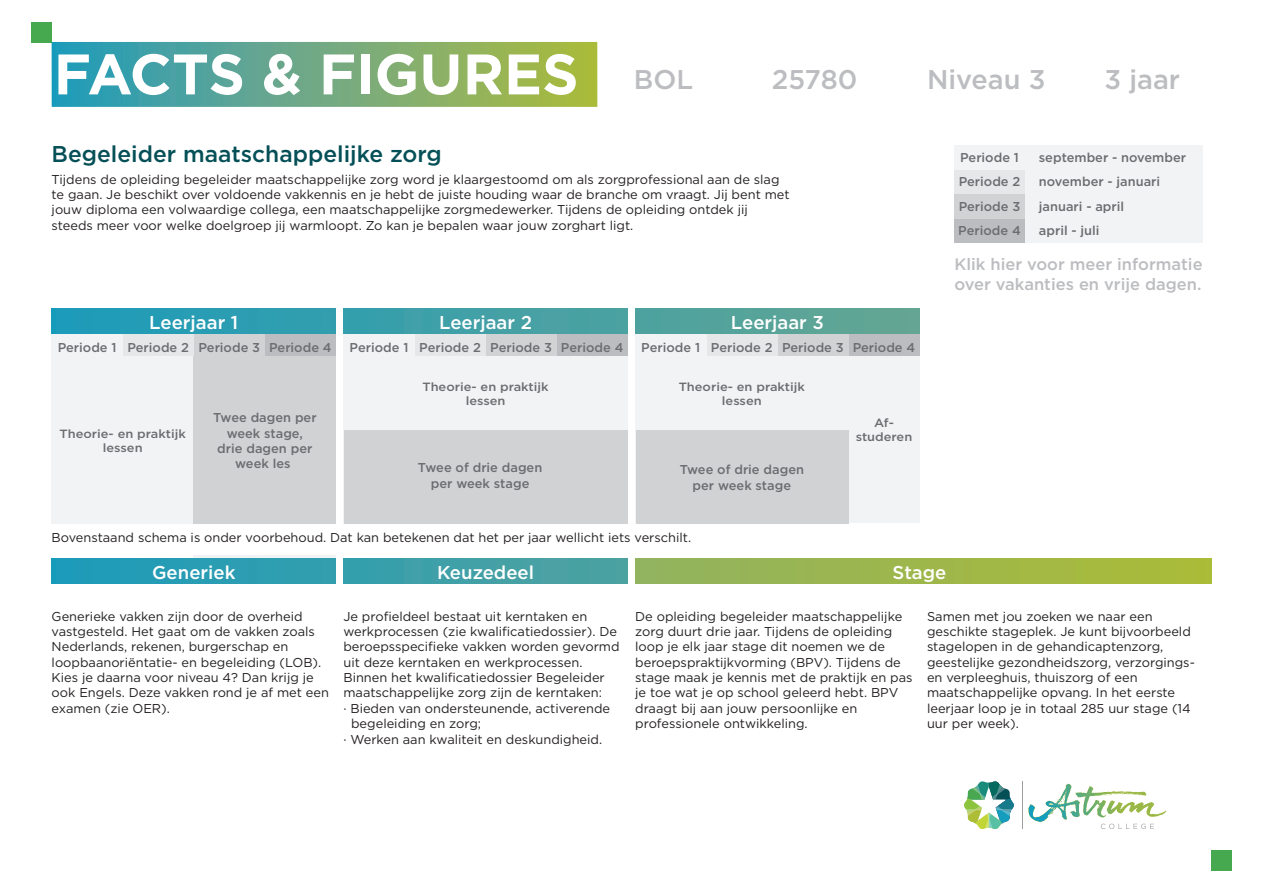
<style>
.page{position:relative;width:1263px;height:893px;background:#fff}
.page>*{position:absolute;margin:0;border:0;box-sizing:border-box;transform-origin:0 0}
.t1{font:700 57px "Gotham";letter-spacing:-.005em;color:#fff}
.t2{font:500 27.15px "Gotham";color:#bcbdc0}
.t3{font:500 22.8px "Gotham";color:#054f57}
.t4{font:500 18.6px "Gotham";color:#fff}
.t5{font:500 16.5px/19.8px "Gotham";color:#bcbdc0}
.t6{font:12.9px/15.5px "Gotham";color:#231f20}
.t7{font:500 12.9px/15.5px "Gotham";color:#6c6d70;text-align:center}
.t8{font:500 11.85px/14.2px "Gotham";color:#6c6d70;text-align:center;scale:1.08 1}
</style>
<div class="page">
<svg style="left:1028px;top:784px;width:138px;height:45px"></svg>
<svg style="left:964px;top:781px;width:50px;height:48px"></svg>
<hr style="left:1022px;top:781px;width:1px;height:48px;background:#9d9fa2">
<div style="left:265px;top:334px;width:71px;height:24px;background:#bcbdc0"></div>
<div style="left:194px;top:334px;width:71px;height:24px;background:#d1d2d4"></div>
<div style="left:123px;top:334px;width:71px;height:24px;background:#e6e7e9"></div>
<div style="left:52px;top:334px;width:71px;height:24px;background:#f2f3f4"></div>
<div style="left:52px;top:308px;width:284px;height:26px;background:#289db4"></div>
<div style="left:52px;top:356px;width:284px;height:21px;background:#f2f3f4"></div>
<div style="left:343px;top:308px;width:285px;height:26px;background:linear-gradient(to right,#369fad,#4ea2a0)"></div>
<div style="left:635px;top:308px;width:284px;height:26px;background:#58a499"></div>
<div style="left:52px;top:377px;width:284px;height:21px;background:#f2f3f4"></div>
<div style="left:52px;top:398px;width:142px;height:21px;background:#f2f3f4"></div>
<div style="left:52px;top:419px;width:142px;height:21px;background:#f2f3f4"></div>
<div style="left:52px;top:440px;width:142px;height:21px;background:#f2f3f4"></div>
<div style="left:194px;top:555px;width:142px;height:21px;background:#f2f3f4"></div>
<div style="left:52px;top:461px;width:71px;height:21px;background:#f2f3f4"></div>
<div style="left:123px;top:461px;width:71px;height:21px;background:#f2f3f4"></div>
<div style="left:52px;top:482px;width:71px;height:21px;background:#f2f3f4"></div>
<div style="left:123px;top:482px;width:71px;height:21px;background:#f2f3f4"></div>
<div style="left:52px;top:503px;width:71px;height:21px;background:#f2f3f4"></div>
<div style="left:123px;top:503px;width:71px;height:21px;background:#f2f3f4"></div>
<div style="left:557px;top:334px;width:71px;height:24px;background:#bcbdc0"></div>
<div style="left:486px;top:334px;width:71px;height:24px;background:#d1d2d4"></div>
<div style="left:414px;top:334px;width:72px;height:24px;background:#e6e7e9"></div>
<div style="left:343px;top:334px;width:71px;height:24px;background:#f2f3f4"></div>
<div style="left:848px;top:334px;width:71px;height:24px;background:#bcbdc0"></div>
<div style="left:777px;top:334px;width:71px;height:24px;background:#d1d2d4"></div>
<div style="left:706px;top:334px;width:71px;height:24px;background:#e6e7e9"></div>
<div style="left:635px;top:334px;width:71px;height:24px;background:#f2f3f4"></div>
<div style="left:31px;top:22px;width:21px;height:20px;background:#46a94f"></div>
<div style="left:1211px;top:850px;width:20px;height:21px;background:#46a94f"></div>
<div style="left:52px;top:558px;width:284px;height:26px;background:#289db4"></div>
<div style="left:343px;top:558px;width:285px;height:26px;background:linear-gradient(to right,#369fad,#4ea2a0)"></div>
<div style="left:635px;top:558px;width:576px;height:26px;background:linear-gradient(to right,#92b35f,#abbb38)"></div>
<div style="left:194px;top:356px;width:142px;height:168px;background:#d1d2d4"></div>
<div style="left:343px;top:356px;width:285px;height:21px;background:#f2f3f4"></div>
<div style="left:343px;top:377px;width:285px;height:21px;background:#f2f3f4"></div>
<div style="left:343px;top:398px;width:143px;height:21px;background:#f2f3f4"></div>
<div style="left:343px;top:419px;width:143px;height:21px;background:#f2f3f4"></div>
<div style="left:486px;top:398px;width:142px;height:21px;background:#f2f3f4"></div>
<div style="left:486px;top:419px;width:142px;height:21px;background:#f2f3f4"></div>
<div style="left:343px;top:461px;width:71px;height:21px;background:#f2f3f4"></div>
<div style="left:343px;top:482px;width:71px;height:21px;background:#f2f3f4"></div>
<div style="left:343px;top:503px;width:71px;height:21px;background:#f2f3f4"></div>
<div style="left:344px;top:431px;width:284px;height:93px;background:#d1d2d4"></div>
<div style="left:635px;top:355px;width:284px;height:21px;background:#f2f3f4"></div>
<div style="left:635px;top:376px;width:284px;height:21px;background:#f2f3f4"></div>
<div style="left:635px;top:397px;width:142px;height:21px;background:#f2f3f4"></div>
<div style="left:635px;top:418px;width:142px;height:21px;background:#f2f3f4"></div>
<div style="left:777px;top:397px;width:142px;height:21px;background:#f2f3f4"></div>
<div style="left:777px;top:418px;width:142px;height:21px;background:#f2f3f4"></div>
<div style="left:777px;top:439px;width:142px;height:54px;background:#f2f3f4"></div>
<div style="left:635px;top:460px;width:71px;height:21px;background:#f2f3f4"></div>
<div style="left:635px;top:481px;width:71px;height:21px;background:#f2f3f4"></div>
<div style="left:848px;top:481px;width:71px;height:21px;background:#f2f3f4"></div>
<div style="left:635px;top:502px;width:71px;height:21px;background:#f2f3f4"></div>
<div style="left:848px;top:502px;width:71px;height:21px;background:#f2f3f4"></div>
<div style="left:636px;top:430px;width:212px;height:93px;background:#d1d2d4"></div>
<svg style="left:52px;top:42px;width:545px;height:65px;background:#6daa7f"></svg>
<div style="left:954px;top:218px;width:71px;height:25px;background:#bcbdc0"></div>
<div style="left:954px;top:194px;width:71px;height:24px;background:#d1d2d4"></div>
<div style="left:954px;top:170px;width:71px;height:24px;background:#e6e7e9"></div>
<div style="left:954px;top:145px;width:71px;height:25px;background:#f2f3f4"></div>
<div style="left:1025px;top:145px;width:177px;height:25px;background:#f2f3f4"></div>
<div style="left:1025px;top:170px;width:177px;height:24px;background:#f2f3f4"></div>
<div style="left:1025px;top:194px;width:177px;height:24px;background:#f2f3f4"></div>
<div style="left:1025px;top:218px;width:177px;height:25px;background:#f2f3f4"></div>
<h1 class="t1" style="left:54px;top:36px;width:526px">FACTS &amp; FIGURES</h1>
<h2 class="t2" style="left:634px;top:61px;width:61px">BOL</h2>
<h2 class="t2" style="left:772px;top:61px;width:87px">25780</h2>
<h2 class="t2" style="left:927px;top:61px;width:120px">Niveau 3</h2>
<h2 class="t2" style="left:1104px;top:61px;width:77px">3 jaar</h2>
<h3 class="t3" style="left:52px;top:139px;width:392px">Begeleider maatschappelijke zorg</h3>
<p class="t6" style="left:52px;top:171px;width:739px">Tijdens de opleiding begeleider maatschappelijke zorg word je klaargestoomd om als zorgprofessional aan de slag te gaan. Je beschikt over voldoende vakkennis en je hebt de juiste houding waar de branche om vraagt. Jij bent met jouw diploma een volwaardige collega, een maatschappelijke zorgmedewerker. Tijdens de opleiding ontdek jij steeds meer voor welke doelgroep jij warmloopt. Zo kan je bepalen waar jouw zorghart ligt.</p>
<h3 class="t4" style="left:149px;top:310px;width:90px">Leerjaar 1</h3>
<h3 class="t4" style="left:439px;top:310px;width:94px">Leerjaar 2</h3>
<h3 class="t4" style="left:731px;top:310px;width:95px">Leerjaar 3</h3>
<p class="t7" style="left:58px;top:339px;width:60px">Periode 1</p>
<p class="t7" style="left:127px;top:339px;width:206px">Periode 2 Periode 3 Periode 4</p>
<p class="t7" style="left:349px;top:339px;width:275px">Periode 1 Periode 2 Periode 3 Periode 4</p>
<p class="t7" style="left:641px;top:339px;width:275px">Periode 1 Periode 2 Periode 3 Periode 4</p>
<p class="t8" style="left:60px;top:426px;width:118px">Theorie- en praktijk lessen</p>
<p class="t7" style="left:213px;top:410px;width:105px">Twee dagen per week stage, drie dagen per week les</p>
<p class="t8" style="left:422px;top:379px;width:118px">Theorie- en praktijk lessen</p>
<p class="t7" style="left:418px;top:460px;width:126px">Twee of drie dagen per week stage</p>
<p class="t8" style="left:679px;top:379px;width:118px">Theorie- en praktijk lessen</p>
<p class="t7" style="left:680px;top:462px;width:126px">Twee of drie dagen per week stage</p>
<p class="t6" style="left:52px;top:529px;width:641px">Bovenstaand schema is onder voorbehoud. Dat kan betekenen dat het per jaar wellicht iets verschilt.</p>
<p class="t8" style="left:856px;top:416px;width:54px">Af&shy;studeren</p>
<p class="t7" style="left:960px;top:149px;width:60px">Periode 1</p>
<p class="t7" style="left:1039px;top:145px;width:149px;line-height:24.5px;text-align:left">september - november november - januari januari - april<br>april - juli</p>
<p class="t7" style="left:958px;top:169px;width:64px;line-height:24.3px;text-align:justify">Periode 2<br>Periode 3<br>Periode 4</p>
<p class="t5" style="left:954px;top:254px;width:250px">Klik hier voor meer informatie over vakanties en vrije dagen.</p>
<h3 class="t4" style="left:152px;top:560px;width:85px">Generiek</h3>
<h3 class="t4" style="left:437px;top:560px;width:98px">Keuzedeel</h3>
<h3 class="t4" style="left:892px;top:560px;width:55px">Stage</h3>
<p class="t6" style="left:52px;top:608px;width:279px">Generieke vakken zijn door de overheid vastgesteld. Het gaat om de vakken zoals Nederlands, rekenen, burgerschap en loopbaanoriëntatie- en begeleiding (LOB).<br>Kies je daarna voor niveau 4? Dan krijg je ook Engels. Deze vakken rond je af met een examen (zie OER).</p>
<p class="t6" style="left:343px;top:608px;width:246px">Je profieldeel bestaat uit kerntaken en</p>
<p class="t6" style="left:343px;top:623px;width:275px">werkprocessen (zie kwalificatiedossier). De</p>
<p class="t6" style="left:343px;top:639px;width:278px">beroepsspecifieke vakken worden gevormd</p>
<p class="t6" style="left:343px;top:654px;width:241px">uit deze kerntaken en werkprocessen.</p>
<p class="t6" style="left:343px;top:669px;width:263px">Binnen het kwalificatiedossier Begeleider</p>
<p class="t6" style="left:343px;top:685px;width:260px">maatschappelijke zorg zijn de kerntaken:</p>
<p class="t6" style="left:343px;top:700px;width:268px">· Bieden van ondersteunende, activerende</p>
<p class="t6" style="left:351px;top:716px;width:132px">begeleiding en zorg;</p>
<p class="t6" style="left:343px;top:731px;width:260px">· Werken aan kwaliteit en deskundigheid.</p>
<p class="t6" style="left:635px;top:608px;width:279px">De opleiding begeleider maatschappelijke zorg duurt drie jaar. Tijdens de opleiding loop je elk jaar stage dit noemen we de beroepspraktijkvorming (BPV). Tijdens de stage maak je kennis met de praktijk en pas je toe wat je op school geleerd hebt. BPV draagt bij aan jouw persoonlijke en professionele ontwikkeling.</p>
<p class="t6" style="left:927px;top:608px;width:269px">Samen met jou zoeken we naar een geschikte stageplek. Je kunt bijvoorbeeld stagelopen in de gehandicaptenzorg, geestelijke gezondheidszorg, verzorgings&shy;en verpleeghuis, thuiszorg of een maatschappelijke opvang. In het eerste leerjaar loop je in totaal 285 uur stage (14 uur per week).</p>
</div>
